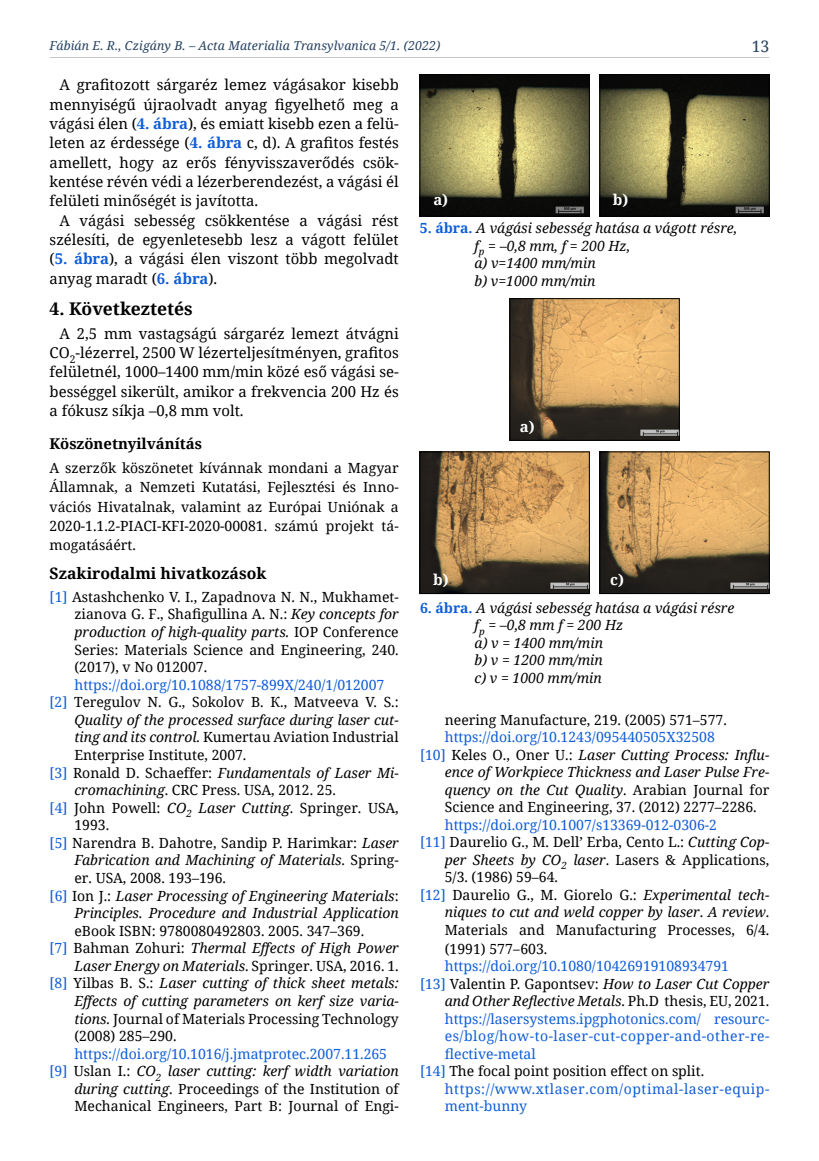
<style>
.page{position:relative;width:819px;height:1161px;background:#fff}
.page>*{position:absolute;margin:0;border:0;box-sizing:border-box;transform-origin:0 0}
.t1{font:700 17.5px "Noto Serif";color:#000}
.t2{font:700 15.75px "Noto Serif";color:#000}
.t3{font:15.75px "Noto Serif";color:#244061}
.t4{font:14.88px/19.2px "Noto Serif";color:#000;text-align:justify}
.t5{font:700 14.88px "Noto Serif";color:#000}
.t6{font:700 14.88px "Noto Serif";color:#fff}
.t7{font:14px/19.2px "Noto Serif";color:#000;text-align:justify}
.t8{font:italic 14px/17.5px "Noto Serif";color:#000}
.t9{font:14px "Noto Serif";color:#0f5dd8}
.t10{font:14px "Noto Serif";letter-spacing:.035em;color:#0f5dd8}
.t11{font:14px "Noto Serif";letter-spacing:.04em;color:#0f5dd8}
.t12{font:italic 12.25px "Noto Serif";letter-spacing:.01em;color:#244061}
.s1{font-weight:700;color:#0f5dd8}
.s2{color:#0f5dd8}
.s3{font-style:italic}
.s4{font-style:normal;color:#0f5dd8}
.s5{font-style:normal}
.s6{font-weight:700;font-style:normal;color:#0f5dd8}
.s7{font-family:"Myriad Pro";font-stretch:condensed;font-size:14.88px}
</style>
<div class="page">
<hr style="left:50px;top:57px;width:719px;height:1px;background:#c6c6c6">
<img style="left:422px;top:76px;width:165px;height:138px">
<div style="left:420px;top:74px;width:169px;height:142px;border:1px solid #000"></div>
<img style="left:601px;top:76px;width:166px;height:138px">
<div style="left:599px;top:74px;width:170px;height:142px;border:1px solid #000"></div>
<img style="left:511px;top:300px;width:166px;height:138px">
<div style="left:509px;top:298px;width:170px;height:142px;border:1px solid #000"></div>
<img style="left:422px;top:454px;width:165px;height:138px">
<div style="left:420px;top:452px;width:169px;height:142px;border:1px solid #000"></div>
<img style="left:601px;top:454px;width:166px;height:138px">
<div style="left:599px;top:452px;width:170px;height:142px;border:1px solid #000"></div>
<p class="t12" style="left:50px;top:37px;width:392px">Fábián E. R., Czigány B. – Acta Materialia Transylvanica 5/1. (2022)</p>
<p class="t3" style="left:751px;top:35px;width:19px">13</p>
<p class="t4" style="left:50px;top:75px;width:350px;text-indent:10px">A grafitozott sárgaréz lemez vágásakor kisebb mennyiségű újraolvadt anyag figyelhető meg a vágási élen (<span class="s1">4. ábra</span>), és emiatt kisebb ezen a felü&shy;leten az érdessége (<span class="s1">4. ábra</span> c, d). A grafitos festés amellett, hogy az erős fényvisszaverődés csök&shy;kentése révén védi a lézerberendezést, a vágási él felületi minőségét is javította.</p>
<p class="t4" style="left:50px;top:210px;width:350px;text-indent:10px">A vágási sebesség csökkentése a vágási rést szélesíti, de egyenletesebb lesz a vágott felület (<span class="s1">5. ábra</span>), a vágási élen viszont több megolvadt anyag maradt (<span class="s1">6. ábra</span>).</p>
<p class="t1" style="left:50px;top:296px;width:145px">4. Következtetés</p>
<p class="t4" style="left:50px;top:323px;width:350px;text-indent:10px">A 2,5 mm vastagságú sárgaréz lemezt átvágni CO<sub>2</sub>-lézerrel, 2500 W lézerteljesítményen, grafitos felületnél, 1000–1400 mm/min közé eső vágási se&shy;bességgel sikerült, amikor a frekvencia 200 Hz és a fókusz síkja –0,8 mm volt.</p>
<p class="t5" style="left:50px;top:433px;width:154px">Köszönetnyilvánítás</p>
<p class="t7" style="left:50px;top:458px;width:350px">A szerzők köszönetet kívánnak mondani a Magyar Államnak, a Nemzeti Kutatási, Fejlesztési és Inno&shy;vációs Hivatalnak, valamint az Európai Uniónak a 2020-1.1.2-PIACI-KFI-2020-00081. számú projekt tá&shy;mogatásáért.</p>
<p class="t2" style="left:50px;top:562px;width:218px">Szakirodalmi hivatkozások</p>
<p class="t7" style="left:74px;top:587px;width:326px;line-height:17.5px;text-indent:-25px"><span class="s2">[1]</span> Astashchenko V. I., Zapadnova N. N., Mukhamet&shy;zianova G. F., Shafigullina A. N.: <span class="s3">Key concepts for production of high-quality parts.</span> IOP Conference Series: Materials Science and Engineering, 240. (2017), v No 012007.</p>
<p class="t9" style="left:74px;top:675px;width:311px">https://doi.org/10.1088/1757-899X/240/1/012007</p>
<p class="t7" style="left:50px;top:692px;width:350px"><span class="s2">[2]</span> Teregulov N. G., Sokolov B. К., Matveeva V. S.:</p>
<p class="t8" style="left:74px;top:710px;width:326px">Quality of the processed surface during laser cut-</p>
<p class="t7" style="left:74px;top:727px;width:326px"><span class="s3">ting and its control.</span> Kumertau Aviation Industrial</p>
<p class="t7" style="left:74px;top:745px;width:173px">Enterprise Institute, 2007.</p>
<p class="t8" style="left:50px;top:763px;width:350px"><span class="s4">[3]</span> <span class="s5">Ronald D. Schaeffer:</span> Fundamentals of Laser Mi-</p>
<p class="t7" style="left:74px;top:780px;width:263px"><span class="s3">cromachining</span>. CRC Press. USA, 2012. 25.</p>
<p class="t7" style="left:50px;top:797px;width:350px"><span class="s2">[4]</span> John Powell: <span class="s3">CO</span><sub>2</sub> <span class="s3">Laser Cutting</span>. Springer. USA,</p>
<p class="t7" style="left:74px;top:815px;width:36px">1993.</p>
<p class="t7" style="left:50px;top:832px;width:350px"><span class="s2">[5]</span> Narendra B. Dahotre, Sandip P. Harimkar: <span class="s3">Laser</span></p>
<p class="t8" style="left:74px;top:851px;width:326px">Fabrication and Machining of Materials<span class="s5">. Spring-</span></p>
<p class="t7" style="left:74px;top:868px;width:153px">er. USA, 2008. 193–196.</p>
<p class="t8" style="left:50px;top:886px;width:350px"><span class="s4">[6]</span> <span class="s5">Ion J.:</span> Laser Processing of Engineering Materials<span class="s5">:</span></p>
<p class="t8" style="left:74px;top:904px;width:326px">Principles. Procedure and Industrial Application</p>
<p class="t7" style="left:74px;top:920px;width:291px">eBook ISBN: 9780080492803. 2005. 347–369.</p>
<p class="t8" style="left:50px;top:939px;width:350px"><span class="s4">[7]</span> <span class="s5">Bahman Zohuri:</span> Thermal Effects of High Power</p>
<p class="t8" style="left:74px;top:956px;width:326px">Laser Energy on Materials<span class="s5">. Springer. USA, 2016. 1.</span></p>
<p class="t8" style="left:50px;top:974px;width:350px"><span class="s4">[8]</span> <span class="s5">Yilbas B. S.:</span> Laser cutting of thick sheet metals:</p>
<p class="t8" style="left:74px;top:992px;width:326px">Effects of cutting parameters on kerf size varia-</p>
<p class="t7" style="left:74px;top:1008px;width:326px"><span class="s3">tions.</span> Journal of Materials Processing Technology</p>
<p class="t7" style="left:74px;top:1026px;width:104px">(2008) 285–290.</p>
<p class="t9" style="left:74px;top:1044px;width:314px">https://doi.org/10.1016/j.jmatprotec.2007.11.265</p>
<p class="t8" style="left:50px;top:1062px;width:350px"><span class="s4">[9]</span> <span class="s5">Uslan I.:</span> CO<sub>2</sub> laser cutting: kerf width variation</p>
<p class="t7" style="left:74px;top:1078px;width:326px"><span class="s3">during cutting</span>. Proceedings of the Institution of</p>
<p class="t7" style="left:74px;top:1096px;width:326px">Mechanical Engineers, Part B: Journal of Engi-</p>
<p class="t6" style="left:433px;top:189px;width:16px">a)</p>
<p class="t6" style="left:613px;top:189px;width:17px">b)</p>
<p class="t8" style="left:474px;top:219px;width:264px;text-indent:-55px"><span class="s6">5. ábra.</span> A vágási sebesség hatása a vágott résre, f<sub>p</sub> = –0,8 mm, f = 200 Hz,<br>a) v=1400 mm/min<br>b) v=1000 mm/min</p>
<p class="t6" style="left:520px;top:416px;width:16px">a)</p>
<p class="t6" style="left:433px;top:569px;width:17px">b)</p>
<p class="t6" style="left:610px;top:569px;width:15px">c)</p>
<p class="t8" style="left:474px;top:599px;width:261px;text-indent:-55px"><span class="s6">6. ábra.</span> A vágási sebesség hatása a vágási résre f<sub>p</sub> = –0,8 mm f = 200 Hz<br>a) v = 1400 mm/min<br>b) v = 1200 mm/min<br>c) v = 1000 mm/min</p>
<p class="t7" style="left:445px;top:709px;width:283px">neering Manufacture, 219. (2005) 571–577.</p>
<p class="t9" style="left:445px;top:727px;width:271px">https://doi.org/10.1243/095440505X32508</p>
<p class="t8" style="left:420px;top:745px;width:351px"><span class="s4">[10]</span> <span class="s5">Keles O., Oner U.:</span> Laser Cutting Process: Influ-</p>
<p class="t8" style="left:445px;top:763px;width:326px">ence of Workpiece Thickness and Laser Pulse Fre-</p>
<p class="t8" style="left:445px;top:780px;width:326px">quency on the Cut Quality<span class="s5">. Arabian Journal for</span></p>
<p class="t7" style="left:445px;top:797px;width:313px">Science and Engineering, 37. (2012) 2277–2286.</p>
<p class="t9" style="left:445px;top:815px;width:274px">https://doi.org/10.1007/s13369-012-0306-2</p>
<p class="t7" style="left:420px;top:832px;width:351px"><span class="s2">[11]</span> Daurelio G., M. Dell’ Erba, Cento L.: <span class="s3">Cutting Cop-</span></p>
<p class="t7" style="left:445px;top:849px;width:326px"><span class="s3">per Sheets by CO</span><sub>2</sub> <span class="s3">laser</span>. Lasers &amp; Applications,</p>
<p class="t7" style="left:445px;top:867px;width:115px">5/3. (1986) 59–64.</p>
<p class="t7" style="left:420px;top:884px;width:351px"><span class="s2">[12]</span> Daurelio G., M. Giorelo G.: <span class="s3">Experimental tech-</span></p>
<p class="t8" style="left:445px;top:903px;width:326px">niques to cut and weld copper by laser<span class="s5">.</span> A review<span class="s5">.</span></p>
<p class="t7" style="left:445px;top:919px;width:326px">Materials and Manufacturing Processes, 6/4.</p>
<p class="t7" style="left:445px;top:938px;width:104px">(1991) 577<span class="s7">–</span>603.</p>
<p class="t9" style="left:445px;top:957px;width:286px">https://doi.org/10.1080/10426919108934791</p>
<p class="t7" style="left:420px;top:973px;width:351px"><span class="s2">[13]</span> Valentin P. Gapontsev: <span class="s3">How to Laser Cut Copper</span></p>
<p class="t8" style="left:445px;top:992px;width:326px">and Other Reflective Metals<span class="s5">. Ph.D thesis, EU, 2021.</span></p>
<p class="t9" style="left:445px;top:1009px;width:326px">https://lasersystems.ipgphotonics.com/ resourc-</p>
<p class="t10" style="left:445px;top:1027px;width:326px">es/blog/how-to-laser-cut-copper-and-other-re-</p>
<p class="t9" style="left:445px;top:1044px;width:93px">flective-metal</p>
<p class="t7" style="left:420px;top:1061px;width:286px"><span class="s2">[14]</span> The focal point position effect on split.</p>
<p class="t11" style="left:445px;top:1079px;width:326px">https://www.xtlaser.com/optimal-laser-equip-</p>
<p class="t9" style="left:445px;top:1097px;width:84px">ment-bunny</p>
</div>
